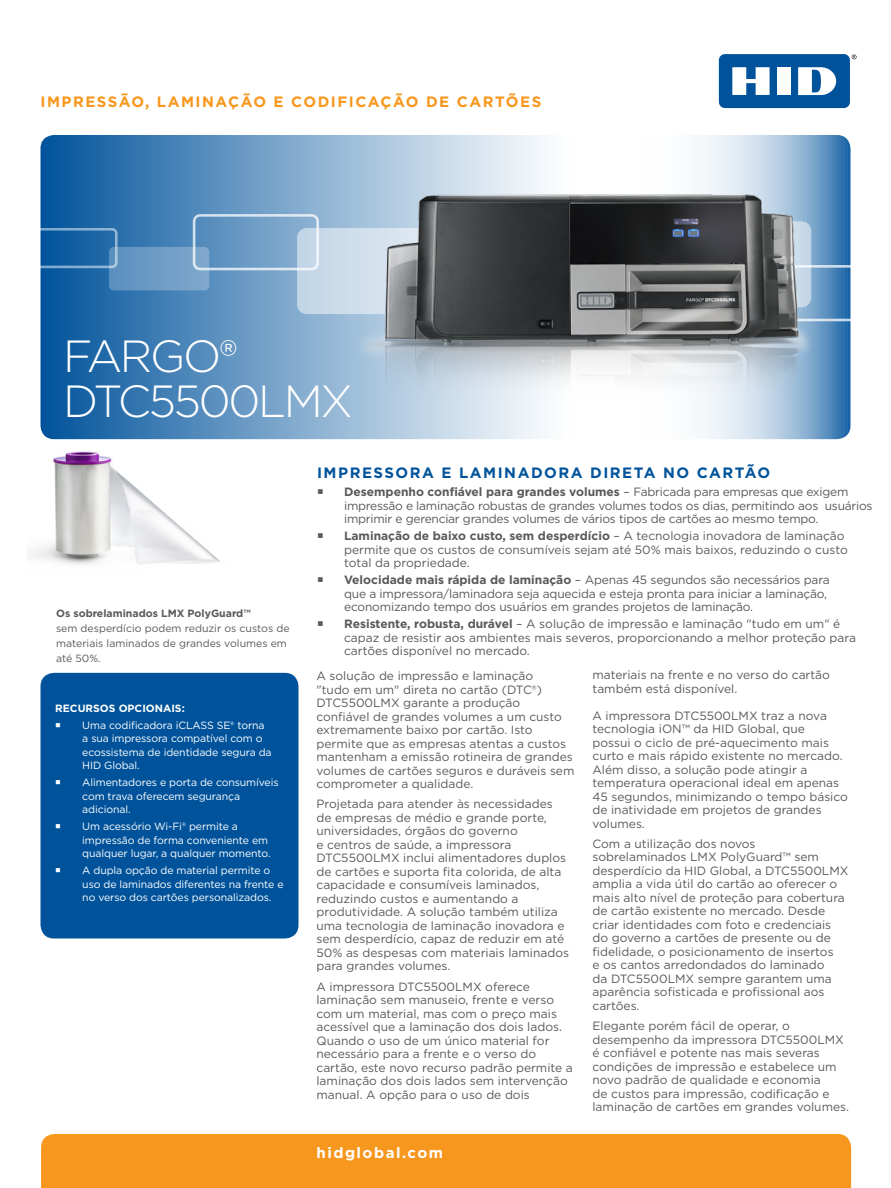
<style>
.page{position:relative;width:891px;height:1188px;background:#fff}
.page>*{position:absolute;margin:0;border:0;box-sizing:border-box;transform-origin:0 0}
.t1{font:300 45px/45px "Gotham";letter-spacing:-.05em;color:#fff}
.t2{font:700 15px "Gotham";letter-spacing:.1em;color:#f8971d}
.t3{font:700 15px "Gotham";letter-spacing:.1em;color:#00539b}
.t4{font:700 15px "Gotham";letter-spacing:.1em;color:#fff}
.t5{font:12px/13.5px "Gotham";color:#58595b}
.t6{font:12px/13.5px "Gotham";letter-spacing:-.02em;color:#58595b}
.t7{font:10.5px/13.5px "Gotham";letter-spacing:-.01em;color:#fff}
.t8{font:10.5px/15px "Gotham";color:#58595b}
.t9{font:700 10.5px "Gotham";color:#fff}
.s1{font-weight:700}
</style>
<div class="page">
<img style="left:29px;top:438px;width:203px;height:127px">
<svg style="left:852px;top:55px;width:5px;height:4px"></svg>
<div style="left:719px;top:54px;width:131px;height:54px;background:#00539b;border-radius:6px"></div>
<div style="left:777px;top:67px;width:14px;height:28px;background:#fff"></div>
<svg style="left:732px;top:67px;width:38px;height:28px"></svg>
<svg style="left:798px;top:67px;width:38px;height:28px"></svg>
<svg style="left:40px;top:135px;width:810px;height:304px;background:#6697c3"></svg>
<div style="left:41px;top:1134px;width:810px;height:54px;background:#f8971d"></div>
<div style="left:193px;top:214px;width:126px;height:56px;border:3px solid #fff;border-radius:6px"></div>
<svg style="left:109px;top:247px;width:100px;height:43px;background:#6f9dc6"></svg>
<div style="left:28px;top:228px;width:90px;height:40px;border:3px solid #fff;border-radius:4px"></div>
<div style="left:297px;top:228px;width:59px;height:86px;background:#c8dae9"></div>
<svg style="left:833px;top:221px;width:17px;height:100px;background:#3677b0"></svg>
<div style="left:40px;top:673px;width:258px;height:266px;background:#00539b;border-radius:14px"></div>
<img style="left:356px;top:175px;width:477px;height:265px">
<p class="t2" style="left:40px;top:92px;width:502px">IMPRESSÃO, LAMINAÇÃO E CODIFICAÇÃO DE CARTÕES</p>
<p class="t1" style="left:63px;top:332px;width:292px">FARGO®<br>DTC5500LMX</p>
<p class="t8" style="left:56px;top:606px;width:235px"><span class="s1">Os sobrelaminados LMX PolyGuard™<br></span>sem desperdício podem reduzir os custos de materiais laminados de grandes volumes em até 50%.</p>
<p class="t9" style="left:55px;top:701px;width:131px">RECURSOS OPCIONAIS:</p>
<p class="t7" style="left:82px;top:718px;width:191px">Uma codificadora iCLASS SE® torna a sua impressora compatível com o ecossistema de identidade segura da<br>HID Global.</p>
<p class="t7" style="left:82px;top:776px;width:198px">Alimentadores e porta de consumíveis com trava oferecem segurança adicional.</p>
<p class="t7" style="left:82px;top:820px;width:190px">Um acessório Wi-Fi® permite a impressão de forma conveniente em qualquer lugar, a qualquer momento.</p>
<p class="t7" style="left:82px;top:864px;width:203px">A dupla opção de material permite o uso de laminados diferentes na frente e no verso dos cartões personalizados.</p>
<p class="t3" style="left:317px;top:462px;width:455px">IMPRESSORA E LAMINADORA DIRETA NO CARTÃO</p>
<p class="t6" style="left:344px;top:485px;width:530px"><span class="s1">Desempenho confiável para grandes volumes</span> – Fabricada para empresas que exigem impressão e laminação robustas de grandes volumes todos os dias, permitindo aos usuários imprimir e gerenciar grandes volumes de vários tipos de cartões ao mesmo tempo.</p>
<p class="t5" style="left:344px;top:529px;width:505px"><span class="s1">Laminação de baixo custo, sem desperdício</span> – A tecnologia inovadora de laminação permite que os custos de consumíveis sejam até 50% mais baixos, reduzindo o custo total da propriedade.</p>
<p class="t5" style="left:344px;top:573px;width:487px"><span class="s1">Velocidade mais rápida de laminação</span> – Apenas 45 segundos são necessários para que a impressora/laminadora seja aquecida e esteja pronta para iniciar a laminação, economizando tempo dos usuários em grandes projetos de laminação.</p>
<p class="t5" style="left:344px;top:617px;width:513px"><span class="s1">Resistente, robusta, durável</span> – A solução de impressão e laminação "tudo em um" é capaz de resistir aos ambientes mais severos, proporcionando a melhor proteção para cartões disponível no mercado.</p>
<p class="t5" style="left:316px;top:669px;width:259px">A solução de impressão e laminação<br>"tudo em um" direta no cartão (DTC®)<br>DTC5500LMX garante a produção confiável de grandes volumes a um custo extremamente baixo por cartão. Isto permite que as empresas atentas a custos mantenham a emissão rotineira de grandes volumes de cartões seguros e duráveis sem comprometer a qualidade.</p>
<p class="t5" style="left:316px;top:797px;width:254px">Projetada para atender às necessidades de empresas de médio e grande porte, universidades, órgãos do governo<br>e centros de saúde, a impressora DTC5500LMX inclui alimentadores duplos de cartões e suporta fita colorida, de alta capacidade e consumíveis laminados, reduzindo custos e aumentando a produtividade. A solução também utiliza uma tecnologia de laminação inovadora e sem desperdício, capaz de reduzir em até 50% as despesas com materiais laminados para grandes volumes.</p>
<p class="t5" style="left:316px;top:979px;width:258px">A impressora DTC5500LMX oferece laminação sem manuseio, frente e verso com um material, mas com o preço mais acessível que a laminação dos dois lados.<br>Quando o uso de um único material for necessário para a frente e o verso do cartão, este novo recurso padrão permite a laminação dos dois lados sem intervenção manual. A opção para o uso de dois</p>
<p class="t4" style="left:316px;top:1142px;width:128px">hidglobal.com</p>
<p class="t5" style="left:592px;top:668px;width:239px">materiais na frente e no verso do cartão também está disponível.</p>
<p class="t5" style="left:592px;top:708px;width:257px">A impressora DTC5500LMX traz a nova tecnologia iON™ da HID Global, que<br>possui o ciclo de pré-aquecimento mais curto e mais rápido existente no mercado.<br>Além disso, a solução pode atingir a temperatura operacional ideal em apenas 45 segundos, minimizando o tempo básico de inatividade em projetos de grandes volumes.</p>
<p class="t5" style="left:592px;top:837px;width:258px">Com a utilização dos novos sobrelaminados LMX PolyGuard™ sem desperdício da HID Global, a DTC5500LMX amplia a vida útil do cartão ao oferecer o mais alto nível de proteção para cobertura de cartão existente no mercado. Desde criar identidades com foto e credenciais do governo a cartões de presente ou de fidelidade, o posicionamento de insertos<br>e os cantos arredondados do laminado<br>da DTC5500LMX sempre garantem uma aparência sofisticada e profissional aos cartões.</p>
<p class="t5" style="left:592px;top:1019px;width:258px">Elegante porém fácil de operar, o desempenho da impressora DTC5500LMX é confiável e potente nas mais severas condições de impressão e estabelece um novo padrão de qualidade e economia<br>de custos para impressão, codificação e laminação de cartões em grandes volumes.</p>
</div>
